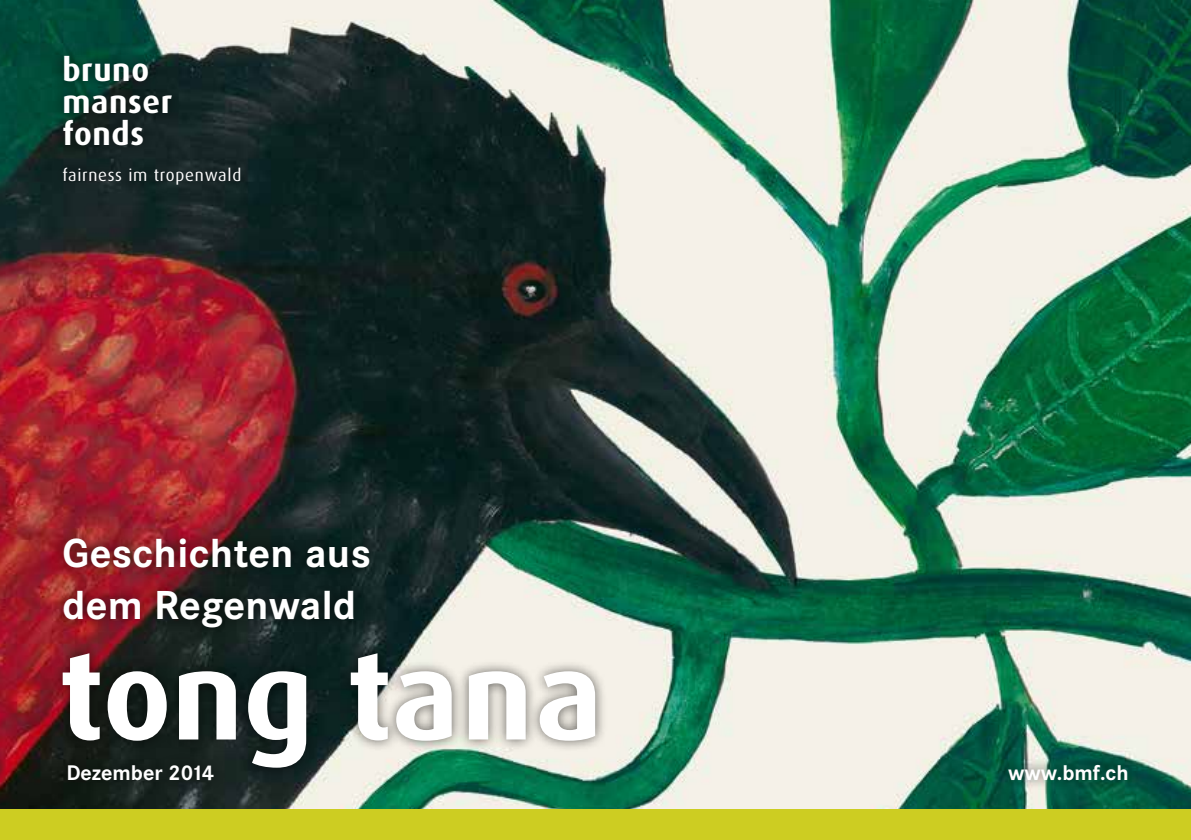
<style>
.page{position:relative;width:1191px;height:840px;background:#fff}
.page>*{position:absolute;margin:0;border:0;box-sizing:border-box;transform-origin:0 0}
.t1{font:700 124px "Dax";color:#fff}
.t2{font:700 42px/52px "Corporate S";letter-spacing:.01em;color:#fff}
.t3{font:700 32px/32px "Dax";letter-spacing:.02em;color:#fff}
.t4{font:700 22px "Corporate S";color:#fff}
.t5{font:17px "Dax";letter-spacing:.045em;color:#fff}
</style>
<div class="page">
<img style="left:0;top:0;width:1191px;height:808px">
<div style="left:0;top:808px;width:1191px;height:31px;background:#cdcd22"></div>
<div style="left:51px;top:641px;width:556px;height:138px;background:#000;opacity:.6"></div>
<div style="left:56px;top:752px;width:169px;height:39px;background:#000;opacity:.6"></div>
<div style="left:997px;top:752px;width:142px;height:38px;background:#000;opacity:.6"></div>
<div style="left:52px;top:526px;width:329px;height:112px;background:#000;opacity:.6"></div>
<div style="left:52px;top:45px;width:200px;height:151px;background:#000;opacity:.6"></div>
<p class="t3" style="left:62px;top:54px;width:111px">bruno manser fonds</p>
<p class="t5" style="left:62px;top:166px;width:180px">fairness im tropenwald</p>
<p class="t2" style="left:62px;top:527px;width:310px">Geschichten aus dem Regenwald</p>
<h1 class="t1" style="left:59px;top:626px;width:545px">tong tana</h1>
<p class="t4" style="left:66px;top:759px;width:149px">Dezember 2014</p>
<p class="t4" style="left:1008px;top:759px;width:122px">www.bmf.ch</p>
</div>
